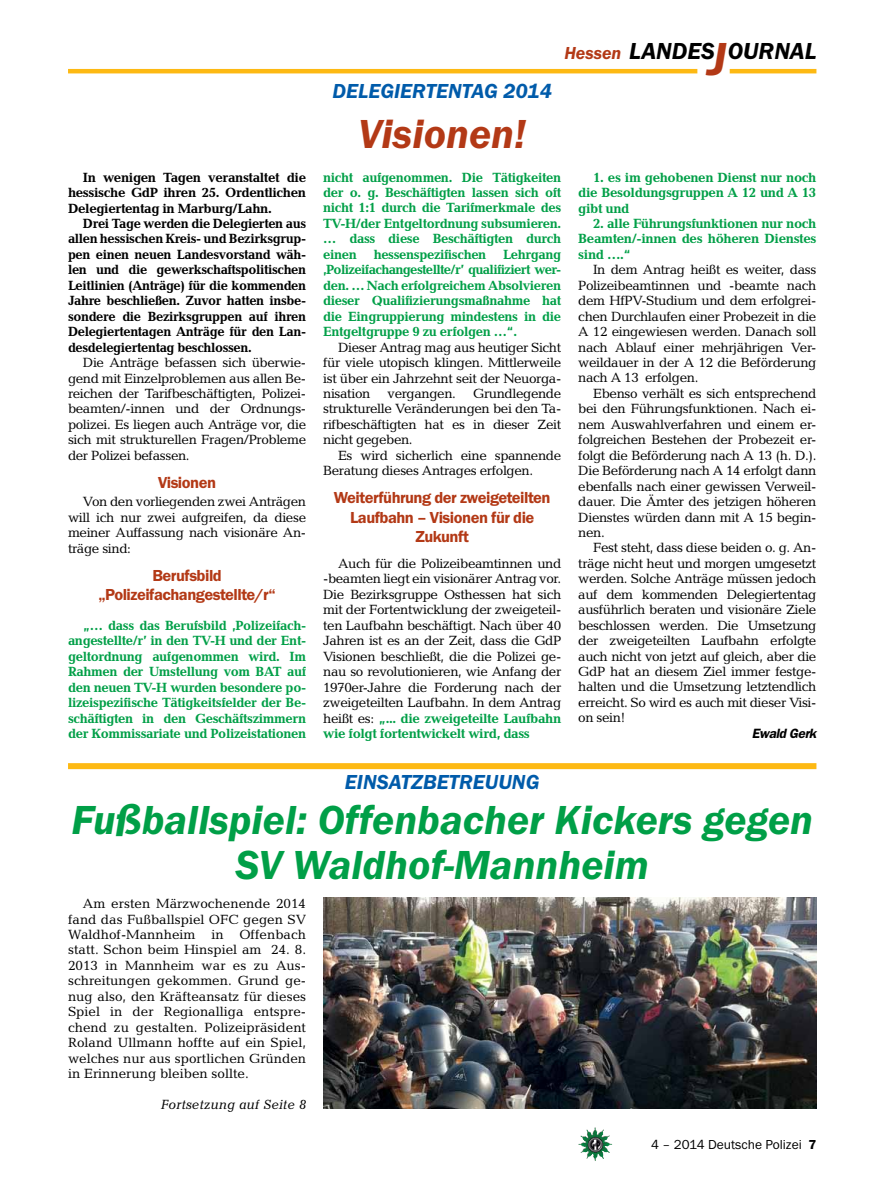
<style>
.page{position:relative;width:893px;height:1191px;background:#fff}
.page>*{position:absolute;margin:0;border:0;box-sizing:border-box;transform-origin:0 0}
.t1{font:italic 600 42px/45px "Franklin Gothic Itc T";color:#009f47;text-align:center}
.t2{font:italic 600 42px "Franklin Gothic Itc T";color:#b33916}
.t3{font:italic 600 24px "Franklin Gothic Itc T";color:#000}
.t4{font:italic 600 21px "Franklin Gothic Itc T";color:#005baa}
.t5{font:italic 600 18px "Franklin Gothic Itc T";color:#b33916}
.t6{font:600 16.5px/19.5px "Franklin Gothic Itc T";letter-spacing:-.03em;color:#b33916;text-align:center}
.t7{font:13.5px/15.5px "Candida";letter-spacing:-.03em;color:#000;text-align:justify}
.t8{font:700 13.5px/15.5px "Candida";letter-spacing:-.03em;color:#009f47;text-align:justify}
.t9{font:700 13.5px/15.5px "Candida";letter-spacing:-.03em;color:#000;text-align:justify}
.t10{font:13.5px "Franklin Gothic Itc T";color:#000}
.t11{font:italic 13.5px "Candida";color:#000}
.t12{font:italic 600 13.5px "Franklin Gothic";letter-spacing:-.03em;color:#000}
.s1{font-size:48px;color:#b33916}
.s2{font-weight:700;color:#009f47}
.s3{font-weight:600}
</style>
<div class="page">
<img style="left:578px;top:1127px;width:17px;height:25px">
<hr style="left:730px;top:69px;width:86px;height:4px;background:#fdb913">
<hr style="left:68px;top:69px;width:629px;height:4px;background:#fdb913">
<div style="left:68px;top:763px;width:748px;height:6px;background:#fdb913"></div>
<img style="left:323px;top:897px;width:493px;height:212px">
<h3 class="t4" style="left:332px;top:79px;width:27px">Delegiertentag</h3>
<h3 class="t4" style="left:503px;top:79px;width:50px">2014</h3>
<h1 class="t2" style="left:358px;top:109px;width:169px">Visionen!</h1>
<h3 class="t5" style="left:564px;top:42px;width:59px">Hessen</h3>
<h2 class="t3" style="left:629px;top:37px;width:189px">LANDES<span class="s1">J</span>OURNAL</h2>
<p class="t8" style="left:323px;top:169px;width:240px">nicht aufgenommen. Die Tätigkeiten der o. g. Beschäftigten lassen sich oft nicht 1:1 durch die Tarifmerkmale des TV-H/der Entgeltordnung subsumieren. … dass diese Beschäftigten durch einen hessenspezifischen Lehrgang ‚Polizeifachangestellte/r’ qualifiziert wer&shy;den. … Nach erfolgreichem Absolvieren dieser Qualifizierungsmaßnahme hat die Eingruppierung mindestens in die Entgeltgruppe 9 zu erfolgen …“.</p>
<p class="t7" style="left:323px;top:339px;width:240px;text-indent:15px">Dieser Antrag mag aus heutiger Sicht für viele utopisch klingen. Mittlerweile ist über ein Jahrzehnt seit der Neuorga&shy;nisation</p>
<p class="t9" style="left:68px;top:169px;width:240px;text-indent:15px">In wenigen Tagen veranstaltet die hessische GdP ihren 25. Ordentlichen Delegiertentag in Marburg/Lahn.</p>
<p class="t9" style="left:68px;top:216px;width:240px;text-indent:15px">Drei Tage werden die Delegierten aus allen hessischen Kreis- und Bezirksgrup&shy;pen einen neuen Landesvorstand wäh&shy;len und die gewerkschaftspolitischen Leitlinien (Anträge) für die kommenden Jahre beschließen. Zuvor hatten insbe&shy;sondere die Bezirksgruppen auf ihren Delegiertentagen Anträge für den Lan&shy;desdelegiertentag beschlossen.</p>
<p class="t7" style="left:68px;top:355px;width:240px;text-indent:15px">Die Anträge befassen sich überwie&shy;gend mit Einzelproblemen aus allen Be&shy;reichen der Tarifbeschäftigten, Polizei&shy;beamten/-innen und der Ordnungs&shy;polizei. Es liegen auch Anträge vor, die sich mit strukturellen Fragen/Probleme der Polizei befassen.</p>
<p class="t6" style="left:158px;top:472px;width:60px">Visionen</p>
<p class="t7" style="left:68px;top:494px;width:240px;text-indent:15px">Von den vorliegenden zwei Anträgen will ich nur zwei aufgreifen, da diese meiner Auffassung nach visionäre An&shy;träge sind:</p>
<p class="t6" style="left:98px;top:565px;width:179px">Berufsbild „Polizeifachangestellte/r“</p>
<p class="t8" style="left:68px;top:617px;width:240px;text-indent:15px">„… dass das Berufsbild ‚Polizeifach&shy;angestellte/r’ in den TV-H und der Ent&shy;geltordnung aufgenommen wird. Im Rahmen der Umstellung vom BAT auf den neuen TV-H wurden besondere po&shy;lizeispezifische Tätigkeitsfelder der Be&shy;schäftigten in den Geschäftszimmern der Kommissariate und Polizeistationen</p>
<p class="t8" style="left:578px;top:169px;width:240px;text-indent:15px">1. es im gehobenen Dienst nur noch die Besoldungsgruppen A 12 und A 13 gibt und</p>
<p class="t8" style="left:578px;top:216px;width:240px;text-indent:15px">2. alle Führungsfunktionen nur noch Beamten/-innen des höheren Dienstes sind ….“</p>
<p class="t7" style="left:578px;top:262px;width:240px;text-indent:15px">In dem Antrag heißt es weiter, dass Polizeibeamtinnen und -beamte nach dem HfPV-Studium und dem erfolgrei&shy;chen Durchlaufen einer Probezeit in die A 12 eingewiesen werden. Danach soll nach Ablauf einer mehrjährigen Ver&shy;weildauer in der A 12 die Beförderung nach A 13 erfolgen.</p>
<p class="t7" style="left:578px;top:386px;width:240px;text-indent:15px">Ebenso verhält es sich entsprechend bei den Führungsfunktionen. Nach ei&shy;nem Auswahlverfahren und einem er&shy;folgreichen Bestehen der Probezeit er&shy;folgt die Beförderung nach A 13 (h. D.).<br>Die Beförderung nach A 14 erfolgt dann ebenfalls nach einer gewissen Verweil&shy;dauer. Die Ämter des jetzigen höheren Dienstes würden dann mit A 15 begin&shy;nen.</p>
<p class="t7" style="left:578px;top:540px;width:240px;text-indent:15px">Fest steht, dass diese beiden o. g. An&shy;träge nicht heut und morgen umgesetzt werden. Solche Anträge müssen jedoch auf dem kommenden Delegiertentag ausführlich beraten und visionäre Ziele beschlossen werden. Die Umsetzung der zweigeteilten Laufbahn erfolgte auch nicht von jetzt auf gleich, aber die GdP hat an diesem Ziel immer festge&shy;halten und die Umsetzung letztendlich erreicht. So wird es auch mit dieser Visi&shy;on sein!</p>
<p class="t12" style="left:752px;top:725px;width:66px">Ewald Gerk</p>
<p class="t7" style="left:323px;top:386px;width:240px;text-indent:150px">Grundlegende strukturelle Veränderungen bei den Ta&shy;rifbeschäftigten hat es in dieser Zeit nicht gegeben.</p>
<p class="t7" style="left:323px;top:447px;width:240px;text-indent:15px">Es wird sicherlich eine spannende<br>Beratung dieses Antrages erfolgen.</p>
<p class="t6" style="left:334px;top:488px;width:218px">Weiterführung der zweigeteilten<br>Laufbahn – Visionen für die<br>Zukunft</p>
<p class="t7" style="left:323px;top:556px;width:240px;text-indent:15px">Auch für die Polizeibeamtinnen und -beamten liegt ein visionärer Antrag vor.<br>Die Bezirksgruppe Osthessen hat sich mit der Fortentwicklung der zweigeteil&shy;ten Laufbahn beschäftigt. Nach über 40<br>Jahren ist es an der Zeit, dass die GdP Visionen beschließt, die die Polizei ge&shy;nau so revolutionieren, wie Anfang der 1970er-Jahre die Forderung nach der zweigeteilten Laufbahn. In dem Antrag heißt es: <span class="s2">„... die zweigeteilte Laufbahn wie folgt fortentwickelt wird, dass</span></p>
<h3 class="t4" style="left:345px;top:769px;width:25px">Einsat</h3>
<h3 class="t4" style="left:411px;top:769px;width:26px">zbetreuung</h3>
<h1 class="t1" style="left:71px;top:796px;width:743px">Fußballspiel: Offenbacher Kickers gegen<br>SV Waldhof-Mannheim</h1>
<p class="t7" style="left:68px;top:895px;width:240px;text-indent:15px">Am ersten Märzwochenende 2014 fand das Fußballspiel OFC gegen SV Waldhof-Mannheim in Offenbach statt. Schon beim Hinspiel am 24. 8.<br>2013 in Mannheim war es zu Aus&shy;schreitungen gekommen. Grund ge&shy;nug also, den Kräfteansatz für dieses Spiel in der Regionalliga entspre&shy;chend zu gestalten. Polizeipräsident Roland Ullmann hoffte auf ein Spiel, welches nur aus sportlichen Gründen in Erinnerung bleiben sollte.</p>
<p class="t11" style="left:160px;top:1096px;width:147px">Fortsetzung auf Seite 8</p>
<p class="t7" style="left:388px;top:386px;width:70px">vergangen.</p>
<p class="t10" style="left:651px;top:1136px;width:167px">4 – 2014 Deutsche Polizei <span class="s3">7</span></p>
</div>
